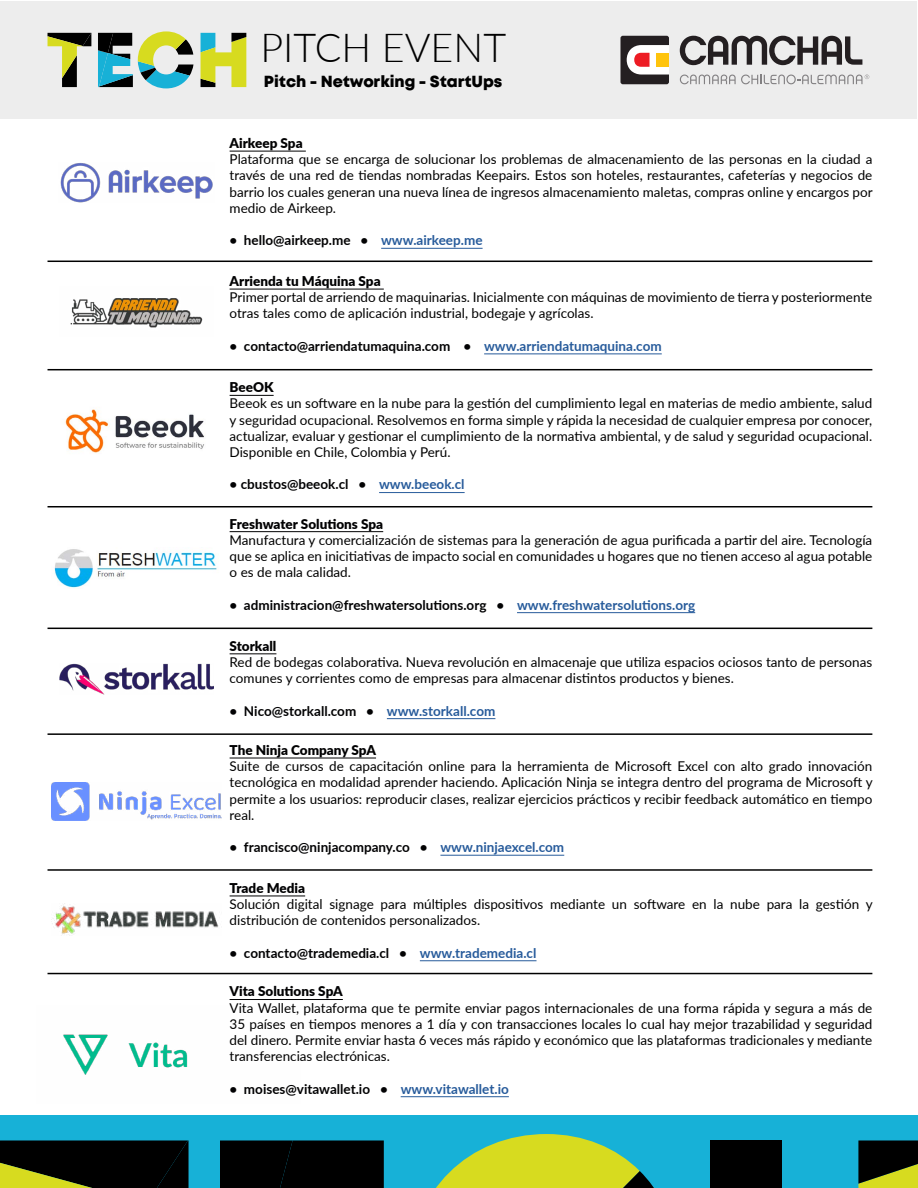
<style>
.page{position:relative;width:918px;height:1188px;background:#fff}
.page>*{position:absolute;margin:0;border:0;box-sizing:border-box;transform-origin:0 0}
.t1{font:300 40.05px "Lato";color:#000}
.t2{font:16.05px "Mont Heavy DEMO";color:#000}
.t3{font:13.5px/16.2px "Lato";color:#000;text-align:justify}
.t4{font:700 13.5px "Lato";color:#020203}
.t5{font:900 13.5px "Lato";color:#020203}
.s1{color:#275b9b}
</style>
<div class="page">
<div style="left:0;top:1116px;width:918px;height:72px;background:#17b1d7"></div>
<div style="left:1px;top:1px;width:916px;height:118px;background:#ededed"></div>
<hr style="left:230px;top:151px;width:76px;height:1px;background:#020203">
<hr style="left:381px;top:248px;width:102px;height:1px;background:#275b9b">
<hr style="left:230px;top:395px;width:44px;height:1px;background:#020203">
<hr style="left:379px;top:492px;width:86px;height:1px;background:#275b9b">
<hr style="left:230px;top:289px;width:154px;height:1px;background:#020203">
<hr style="left:484px;top:354px;width:178px;height:1px;background:#275b9b">
<hr style="left:230px;top:531px;width:153px;height:1px;background:#020203">
<hr style="left:517px;top:612px;width:178px;height:1px;background:#275b9b">
<hr style="left:230px;top:654px;width:46px;height:1px;background:#020203">
<hr style="left:387px;top:718px;width:108px;height:1px;background:#275b9b">
<hr style="left:230px;top:758px;width:146px;height:1px;background:#020203">
<hr style="left:440px;top:855px;width:124px;height:1px;background:#275b9b">
<hr style="left:230px;top:896px;width:75px;height:1px;background:#020203">
<hr style="left:420px;top:960px;width:117px;height:1px;background:#275b9b">
<hr style="left:230px;top:999px;width:113px;height:1px;background:#020203">
<hr style="left:401px;top:1096px;width:108px;height:1px;background:#275b9b">
<hr style="left:48px;top:261px;width:824px;height:1px;background:#000">
<hr style="left:48px;top:506px;width:824px;height:1px;background:#000">
<hr style="left:48px;top:369px;width:824px;height:1px;background:#000">
<hr style="left:48px;top:628px;width:824px;height:1px;background:#000">
<hr style="left:48px;top:733px;width:824px;height:2px;background:#000">
<hr style="left:48px;top:869px;width:824px;height:2px;background:#000">
<hr style="left:48px;top:973px;width:824px;height:1px;background:#000">
<svg style="left:680px;top:36px;width:182px;height:29px"></svg>
<svg style="left:620px;top:36px;width:49px;height:48px;background:#90786b"></svg>
<svg style="left:680px;top:75px;width:189px;height:9px"></svg>
<svg style="left:48px;top:33px;width:43px;height:54px"></svg>
<svg style="left:98px;top:31px;width:95px;height:57px"></svg>
<svg style="left:201px;top:33px;width:45px;height:54px"></svg>
<img style="left:60px;top:163px;width:153px;height:40px">
<img style="left:65px;top:409px;width:139px;height:44px">
<img style="left:54px;top:549px;width:163px;height:39px">
<img style="left:52px;top:782px;width:169px;height:39px">
<img style="left:52px;top:905px;width:167px;height:29px">
<img style="left:63px;top:1034px;width:125px;height:41px">
<img style="left:59px;top:663px;width:154px;height:31px">
<img style="left:70px;top:298px;width:133px;height:30px">
<svg style="left:0;top:1140px;width:189px;height:48px;background:#1b1e07"></svg>
<div style="left:220px;top:1140px;width:164px;height:48px;background:#000"></div>
<svg style="left:436px;top:1134px;width:218px;height:54px"></svg>
<div style="left:710px;top:1140px;width:72px;height:48px;background:#000"></div>
<svg style="left:858px;top:1140px;width:60px;height:48px;background:#3e430d"></svg>
<h1 class="t1" style="left:260px;top:20px;width:247px">PITCH EVENT</h1>
<p class="t2" style="left:264px;top:72px;width:240px">Pitch - Networking - StartUps</p>
<p class="t5" style="left:230px;top:133px;width:75px">Airkeep Spa</p>
<p class="t3" style="left:230px;top:151px;width:645px">Plataforma que se encarga de solucionar los problemas de almacenamiento de las personas en la ciudad a través de una red de tiendas nombradas Keepairs. Estos son hoteles, restaurantes, cafeterías y negocios de barrio los cuales generan una nueva línea de ingresos almacenamiento maletas, compras online y encargos por medio de Airkeep.</p>
<p class="t4" style="left:230px;top:230px;width:254px">• hello@airkeep.me • <span class="s1">www.airkeep.me</span></p>
<p class="t5" style="left:230px;top:271px;width:153px">Arrienda tu Máquina Spa</p>
<p class="t3" style="left:230px;top:289px;width:644px">Primer portal de arriendo de maquinarias. Inicialmente con máquinas de movimiento de tierra y posteriormente otras tales como de aplicación industrial, bodegaje y agrícolas.</p>
<p class="t4" style="left:230px;top:336px;width:434px">• contacto@arriendatumaquina.com • <span class="s1">www.arriendatumaquina.com</span></p>
<p class="t5" style="left:230px;top:377px;width:46px">BeeOK</p>
<p class="t3" style="left:230px;top:395px;width:644px">Beeok es un software en la nube para la gestión del cumplimiento legal en materias de medio ambiente, salud y seguridad ocupacional. Resolvemos en forma simple y rápida la necesidad de cualquier empresa por conocer, actualizar, evaluar y gestionar el cumplimiento de la normativa ambiental, y de salud y seguridad ocupacional.<br>Disponible en Chile, Colombia y Perú.</p>
<p class="t4" style="left:230px;top:475px;width:236px">• cbustos@beeok.cl • <span class="s1">www.beeok.cl</span></p>
<p class="t5" style="left:230px;top:513px;width:155px">Freshwater Solutions Spa</p>
<p class="t3" style="left:230px;top:531px;width:644px">Manufactura y comercialización de sistemas para la generación de agua purificada a partir del aire. Tecnología que se aplica en inicitiativas de impacto social en comunidades u hogares que no tienen acceso al agua potable o es de mala calidad.</p>
<p class="t4" style="left:230px;top:595px;width:467px">• administracion@freshwatersolutions.org • <span class="s1">www.freshwatersolutions.org</span></p>
<p class="t5" style="left:230px;top:636px;width:48px">Storkall</p>
<p class="t3" style="left:230px;top:653px;width:644px">Red de bodegas colaborativa. Nueva revolución en almacenaje que utiliza espacios ociosos tanto de personas comunes y corrientes como de empresas para almacenar distintos productos y bienes.</p>
<p class="t4" style="left:230px;top:701px;width:267px">• Nico@storkall.com • <span class="s1">www.storkall.com</span></p>
<p class="t5" style="left:230px;top:740px;width:148px">The Ninja Company SpA</p>
<p class="t3" style="left:230px;top:758px;width:645px">Suite de cursos de capacitación online para la herramienta de Microsoft Excel con alto grado innovación tecnológica en modalidad aprender haciendo. Aplicación Ninja se integra dentro del programa de Microsoft y permite a los usuarios: reproducir clases, realizar ejercicios prácticos y recibir feedback automático en tiempo real.</p>
<p class="t4" style="left:230px;top:837px;width:336px">• francisco@ninjacompany.co • <span class="s1">www.ninjaexcel.com</span></p>
<p class="t5" style="left:230px;top:878px;width:77px">Trade Media</p>
<p class="t3" style="left:230px;top:895px;width:645px">Solución digital signage para múltiples dispositivos mediante un software en la nube para la gestión y distribución de contenidos personalizados.</p>
<p class="t4" style="left:230px;top:943px;width:308px">• contacto@trademedia.cl • <span class="s1">www.trademedia.cl</span></p>
<p class="t5" style="left:230px;top:981px;width:115px">Vita Solutions SpA</p>
<p class="t3" style="left:230px;top:999px;width:644px">Vita Wallet, plataforma que te permite enviar pagos internacionales de una forma rápida y segura a más de 35 países en tiempos menores a 1 día y con transacciones locales lo cual hay mejor trazabilidad y seguridad del dinero. Permite enviar hasta 6 veces más rápido y económico que las plataformas tradicionales y mediante transferencias electrónicas.</p>
<p class="t4" style="left:230px;top:1079px;width:281px">• moises@vitawallet.io • <span class="s1">www.vitawallet.io</span></p>
</div>
